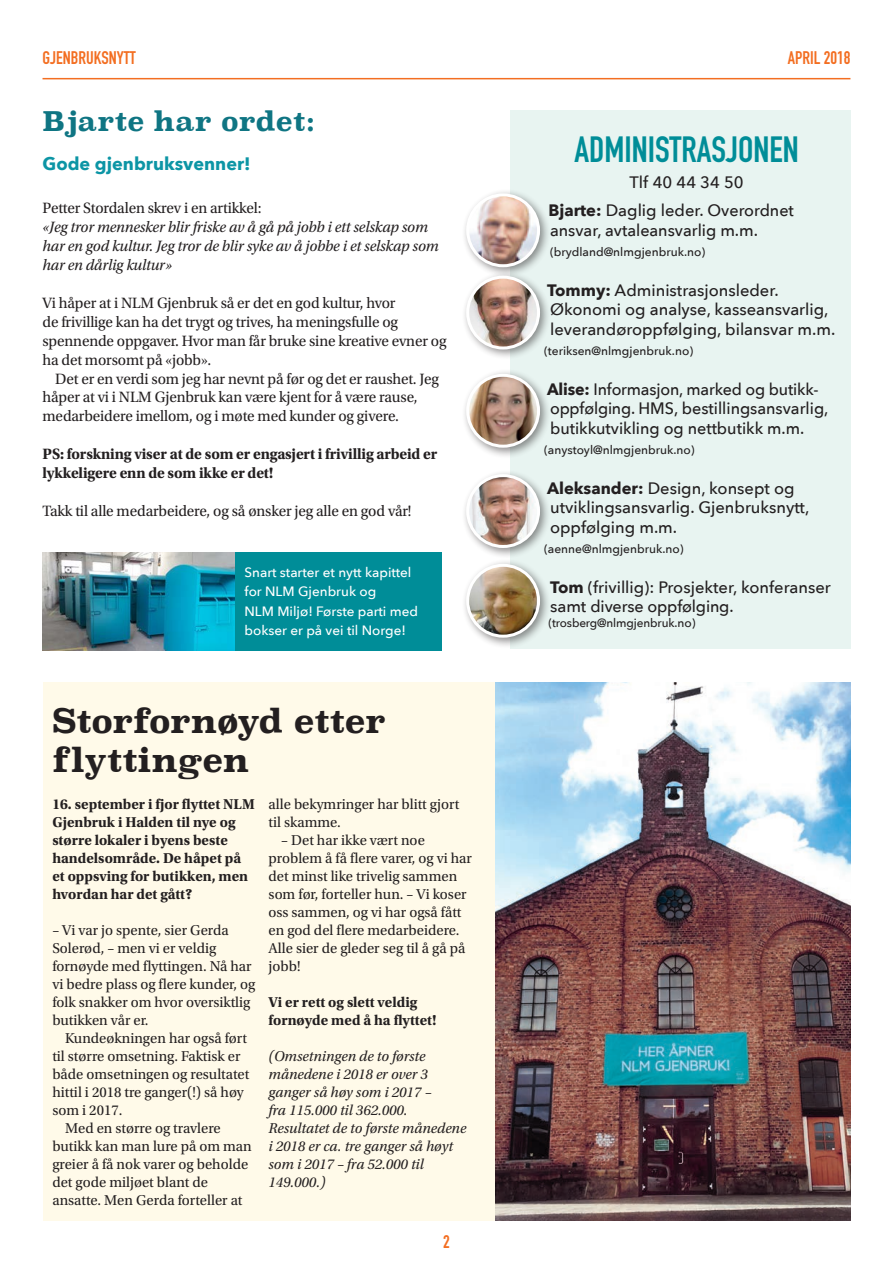
<style>
.page{position:relative;width:893px;height:1263px;background:#fff}
.page>*{position:absolute;margin:0;border:0;box-sizing:border-box;transform-origin:0 0}
.t1{font:700 36px "DIN Condensed";color:#008d98}
.t2{font:700 33px/39.6px "Superclarendon";letter-spacing:-.01em;color:#231f20}
.t3{font:700 27px "Superclarendon";color:#0f7583}
.t4{font:700 18px "DIN Condensed";color:#f36e21}
.t5{font:700 18px "Avenir Next";color:#0c95a5}
.t6{font:500 16.5px/19.8px "Avenir Next";color:#231f20}
.t7{font:15.75px/18.9px "Utopia Std";letter-spacing:-.01em;color:#231f20}
.t8{font:italic 15.75px/18.9px "Utopia Std";letter-spacing:-.01em;color:#231f20}
.t9{font:700 15.75px/18.9px "Utopia Std";letter-spacing:-.01em;color:#231f20}
.t10{font:15px/18px "Utopia Std";color:#231f20}
.t11{font:700 15px/18px "Utopia Std";color:#231f20}
.t12{font:italic 15px/18px "Utopia Std";color:#231f20}
.t13{font:500 13.5px/19.5px "Avenir Next";color:#fff}
.t14{font:500 12px "Avenir Next";color:#231f20}
.s1{font-weight:700}
</style>
<div class="page">
<div style="left:227px;top:552px;width:215px;height:99px;background:#008d98"></div>
<div style="left:511px;top:111px;width:340px;height:538px;background:#e8f4f1"></div>
<div style="left:461px;top:189px;width:90px;height:89px;background:#231f20;opacity:.5"></div>
<img style="left:468px;top:195px;width:71px;height:71px;border-radius:35px">
<div style="left:466px;top:193px;width:74px;height:74px;border:3px solid #fff;border-radius:50%"></div>
<div style="left:461px;top:271px;width:90px;height:90px;background:#231f20;opacity:.5"></div>
<img style="left:468px;top:277px;width:71px;height:71px;border-radius:35px">
<div style="left:466px;top:276px;width:74px;height:73px;border:3px solid #fff;border-radius:50%"></div>
<div style="left:461px;top:369px;width:90px;height:90px;background:#231f20;opacity:.5"></div>
<img style="left:468px;top:375px;width:71px;height:71px">
<div style="left:466px;top:374px;width:74px;height:74px;border:3px solid #fff;border-radius:50%"></div>
<div style="left:461px;top:469px;width:90px;height:90px;background:#231f20;opacity:.5"></div>
<img style="left:468px;top:476px;width:71px;height:70px;border-radius:35px">
<div style="left:466px;top:474px;width:74px;height:74px;border:3px solid #fff;border-radius:50%"></div>
<div style="left:461px;top:559px;width:90px;height:90px;background:#231f20;opacity:.5"></div>
<img style="left:468px;top:565px;width:71px;height:71px;border-radius:35px">
<div style="left:466px;top:564px;width:74px;height:74px;border:3px solid #fff;border-radius:50%"></div>
<hr style="left:43px;top:78px;width:807px;height:1px;background:#f36e21">
<img style="left:43px;top:552px;width:192px;height:98px">
<div style="left:43px;top:682px;width:808px;height:538px;background:#fffae9"></div>
<img style="left:495px;top:682px;width:356px;height:538px">
<p class="t4" style="left:43px;top:45px;width:95px">GJENBRUKSNYTT</p>
<p class="t4" style="left:788px;top:45px;width:64px">APRIL 2018</p>
<h3 class="t3" style="left:43px;top:102px;width:274px">Bjarte har ordet:</h3>
<p class="t5" style="left:43px;top:148px;width:210px">Gode gjenbruksvenner!</p>
<p class="t7" style="left:43px;top:199px;width:221px">Petter Stordalen skrev i en artikkel:</p>
<p class="t8" style="left:43px;top:218px;width:398px">«Jeg tror mennesker blir friske av å gå på jobb i ett selskap som har en god kultur. Jeg tror de blir syke av å jobbe i et selskap som har en dårlig kultur»</p>
<p class="t7" style="left:43px;top:294px;width:405px">Vi håper at i NLM Gjenbruk så er det en god kultur, hvor<br>de frivillige kan ha det trygt og trives, ha meningsfulle og spennende oppgaver. Hvor man får bruke sine kreative evner og ha det morsomt på «jobb».</p>
<p class="t7" style="left:43px;top:369px;width:398px;text-indent:13px">Det er en verdi som jeg har nevnt på før og det er raushet. Jeg håper at vi i NLM Gjenbruk kan være kjent for å være rause, medarbeidere imellom, og i møte med kunder og givere.</p>
<p class="t9" style="left:43px;top:445px;width:396px">PS: forskning viser at de som er engasjert i frivillig arbeid er lykkeligere enn de som ikke er det!</p>
<p class="t7" style="left:43px;top:502px;width:370px">Takk til alle medarbeidere, og så ønsker jeg alle en god vår!</p>
<p class="t13" style="left:244px;top:562px;width:175px">Snart starter et nytt kapittel for NLM Gjenbruk og<br>NLM Miljø! Første parti med bokser er på vei til Norge!</p>
<h2 class="t2" style="left:52px;top:702px;width:335px">Storfornøyd etter flyttingen</h2>
<p class="t11" style="left:52px;top:795px;width:204px">16. september i fjor flyttet NLM<br>Gjenbruk i Halden til nye og større lokaler i byens beste handelsområde. De håpet på et oppsving for butikken, men hvordan har det gått?</p>
<p class="t10" style="left:52px;top:922px;width:204px">– Vi var jo spente, sier Gerda<br>Solerød, – men vi er veldig fornøyde med flyttingen. Nå har vi bedre plass og flere kunder, og folk snakker om hvor oversiktlig butikken vår er.</p>
<p class="t10" style="left:65px;top:1030px;width:183px">Kundeøkningen har også ført</p>
<p class="t10" style="left:52px;top:1048px;width:190px">til større omsetning. Faktisk er</p>
<p class="t10" style="left:52px;top:1066px;width:198px">både omsetningen og resultatet</p>
<p class="t10" style="left:52px;top:1084px;width:193px">hittil i 2018 tre ganger(!) så høy</p>
<p class="t10" style="left:52px;top:1102px;width:72px">som i 2017.</p>
<p class="t10" style="left:65px;top:1120px;width:157px">Med en større og travlere</p>
<p class="t10" style="left:52px;top:1138px;width:201px">butikk kan man lure på om man</p>
<p class="t10" style="left:52px;top:1156px;width:197px">greier å få nok varer og beholde</p>
<p class="t10" style="left:52px;top:1174px;width:157px">det gode miljøet blant de</p>
<p class="t10" style="left:52px;top:1192px;width:192px">ansatte. Men Gerda forteller at</p>
<p class="t10" style="left:269px;top:796px;width:192px">alle bekymringer har blitt gjort til skamme.</p>
<p class="t10" style="left:269px;top:832px;width:205px;text-indent:13px">– Det har ikke vært noe problem å få flere varer, og vi har det minst like trivelig sammen som før, forteller hun. – Vi koser oss sammen, og vi har også fått en god del flere medarbeidere.<br>Alle sier de gleder seg til å gå på jobb!</p>
<p class="t11" style="left:269px;top:993px;width:170px">Vi er rett og slett veldig fornøyde med å ha flyttet!</p>
<p class="t12" style="left:269px;top:1048px;width:199px">(Omsetningen de to første månedene i 2018 er over 3 ganger så høy som i 2017 –<br>fra 115.000 til 362.000.<br>Resultatet de to første månedene i 2018 er ca. tre ganger så høyt som i 2017 – fra 52.000 til<br>149.000.)</p>
<p class="t4" style="left:443px;top:1230px;width:8px">2</p>
<h1 class="t1" style="left:574px;top:125px;width:226px">ADMINISTRASJONEN</h1>
<p class="t6" style="left:549px;top:167px;width:247px;line-height:28.8px;text-indent:81px">Tlf 40 44 34 50<br><span class="s1">Bjarte:</span> Daglig leder. Overordnet</p>
<p class="t6" style="left:550px;top:220px;width:210px">ansvar, avtaleansvarlig m.m.</p>
<p class="t14" style="left:550px;top:242px;width:157px">(brydland@nlmgjenbruk.no)</p>
<p class="t6" style="left:547px;top:279px;width:290px"><span class="s1">Tommy:</span> Administrasjonsleder.<br>Økonomi og analyse, kasseansvarlig, leverandøroppfølging, bilansvar m.m.</p>
<p class="t14" style="left:544px;top:341px;width:151px">(teriksen@nlmgjenbruk.no)</p>
<p class="t6" style="left:547px;top:378px;width:283px"><span class="s1">Alise:</span> Informasjon, marked og butikk&shy;oppfølging. HMS, bestillingsansvarlig, butikkutvikling og nettbutikk m.m.</p>
<p class="t14" style="left:544px;top:440px;width:152px">(anystoyl@nlmgjenbruk.no)</p>
<p class="t6" style="left:547px;top:477px;width:264px"><span class="s1">Aleksander:</span> Design, konsept og utviklingsansvarlig. Gjenbruksnytt, oppfølging m.m.</p>
<p class="t14" style="left:544px;top:539px;width:141px">(aenne@nlmgjenbruk.no)</p>
<p class="t6" style="left:550px;top:576px;width:282px"><span class="s1">Tom</span> (frivillig): Prosjekter, konferanser samt diverse oppfølging.</p>
<p class="t14" style="left:549px;top:612px;width:148px">(trosberg@nlmgjenbruk.no)</p>
</div>
